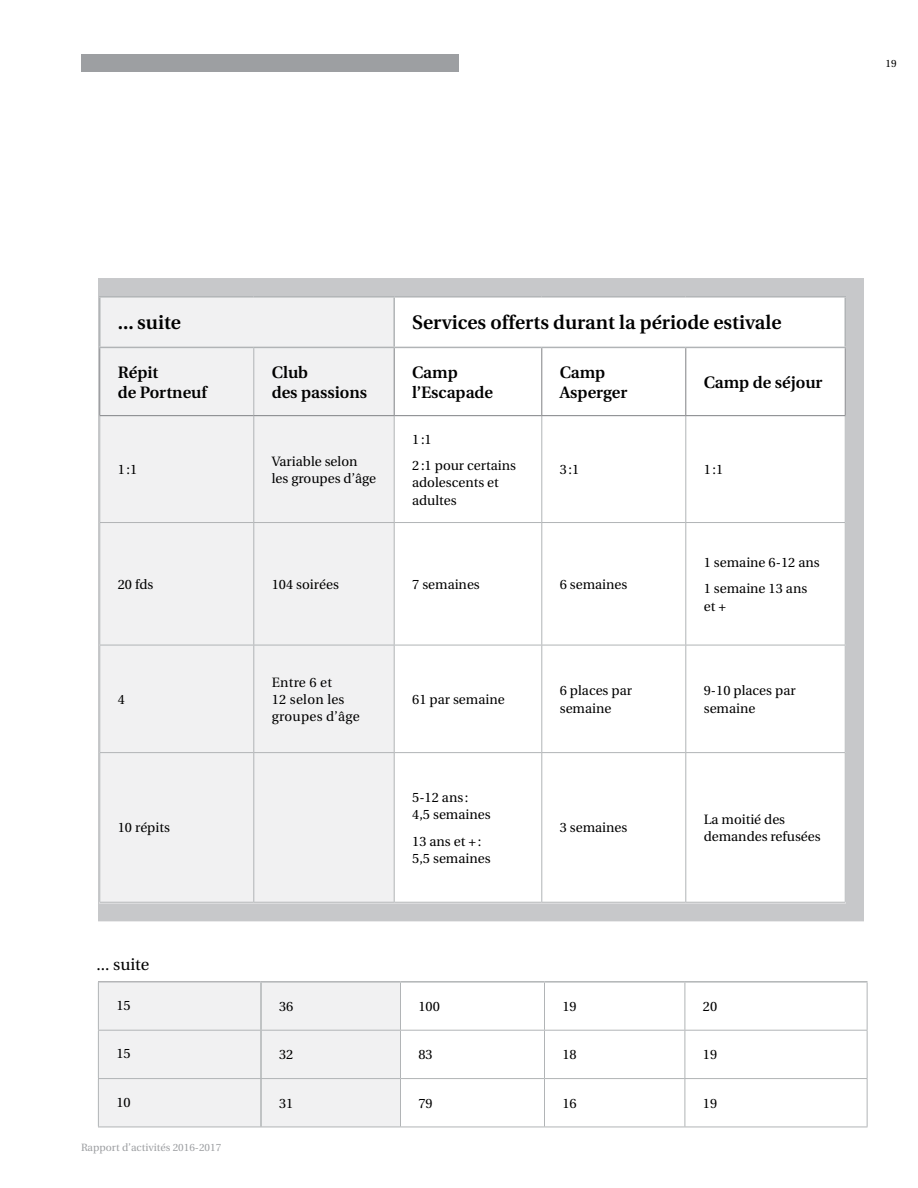
<style>
.page{position:relative;width:918px;height:1188px;background:#fff}
.page>*{position:absolute;margin:0;border:0;box-sizing:border-box;transform-origin:0 0}
.t1{font:600 19.5px "Utopia";color:#000}
.t2{font:600 16.5px/19.5px "Utopia";color:#000}
.t3{font:16.5px "Utopia";color:#000}
.t4{font:13.5px/17.2px "Utopia";color:#000}
.t5{font:13.5px/17.2px "Utopia";letter-spacing:.02em;color:#000}
.t6{font:10.5px "Utopia";color:#9d9fa2}
.t7{font:10.5px "Utopia";color:#000}
</style>
<div class="page">
<div style="left:81px;top:54px;width:378px;height:18px;background:#9d9fa2"></div>
<svg style="left:98px;top:278px;width:766px;height:644px"></svg>
<div style="left:99px;top:982px;width:301px;height:145px;background:#f1f1f2"></div>
<hr style="left:98px;top:981px;width:162px;height:1px;background:#939598">
<hr style="left:98px;top:982px;width:1px;height:48px;background:#b1b4b6">
<hr style="left:400px;top:983px;width:1px;height:47px;background:#b1b4b6">
<hr style="left:544px;top:983px;width:1px;height:47px;background:#b1b4b6">
<hr style="left:685px;top:983px;width:1px;height:47px;background:#b1b4b6">
<hr style="left:867px;top:983px;width:1px;height:47px;background:#b1b4b6">
<hr style="left:98px;top:1030px;width:163px;height:1px;background:#b1b4b6">
<hr style="left:98px;top:1031px;width:1px;height:47px;background:#b1b4b6">
<hr style="left:261px;top:1030px;width:139px;height:1px;background:#b1b4b6">
<hr style="left:400px;top:1030px;width:144px;height:1px;background:#b1b4b6">
<hr style="left:400px;top:1031px;width:1px;height:47px;background:#b1b4b6">
<hr style="left:544px;top:1030px;width:141px;height:1px;background:#b1b4b6">
<hr style="left:544px;top:1031px;width:1px;height:47px;background:#b1b4b6">
<hr style="left:685px;top:1030px;width:183px;height:1px;background:#b1b4b6">
<hr style="left:685px;top:1031px;width:1px;height:47px;background:#b1b4b6">
<hr style="left:867px;top:1031px;width:1px;height:47px;background:#b1b4b6">
<hr style="left:98px;top:1078px;width:163px;height:1px;background:#b1b4b6">
<hr style="left:98px;top:1079px;width:1px;height:48px;background:#b1b4b6">
<hr style="left:261px;top:1078px;width:139px;height:1px;background:#b1b4b6">
<hr style="left:400px;top:1078px;width:144px;height:1px;background:#b1b4b6">
<hr style="left:400px;top:1079px;width:1px;height:48px;background:#b1b4b6">
<hr style="left:544px;top:1078px;width:141px;height:1px;background:#b1b4b6">
<hr style="left:544px;top:1079px;width:1px;height:48px;background:#b1b4b6">
<hr style="left:685px;top:1078px;width:183px;height:1px;background:#b1b4b6">
<hr style="left:685px;top:1079px;width:1px;height:48px;background:#b1b4b6">
<hr style="left:867px;top:1079px;width:1px;height:48px;background:#b1b4b6">
<hr style="left:98px;top:1127px;width:163px;height:1px;background:#b1b4b6">
<hr style="left:261px;top:1127px;width:139px;height:1px;background:#b1b4b6">
<hr style="left:400px;top:1127px;width:144px;height:1px;background:#b1b4b6">
<hr style="left:544px;top:1127px;width:141px;height:1px;background:#b1b4b6">
<hr style="left:685px;top:1127px;width:183px;height:1px;background:#b1b4b6">
<hr style="left:260px;top:983px;width:2px;height:47px;background:#b1b4b6">
<hr style="left:260px;top:1031px;width:2px;height:47px;background:#b1b4b6">
<hr style="left:260px;top:1079px;width:2px;height:48px;background:#b1b4b6">
<hr style="left:260px;top:981px;width:140px;height:2px;background:#b1b4b6">
<hr style="left:400px;top:981px;width:144px;height:2px;background:#b1b4b6">
<hr style="left:544px;top:981px;width:141px;height:2px;background:#b1b4b6">
<hr style="left:685px;top:981px;width:183px;height:2px;background:#b1b4b6">
<p class="t7" style="left:885px;top:58px;width:13px">19</p>
<h1 class="t1" style="left:118px;top:312px;width:65px">... suite</h1>
<h1 class="t1" style="left:412px;top:312px;width:371px">Services offerts durant la période estivale</h1>
<p class="t2" style="left:118px;top:363px;width:91px">Répit<br>de Portneuf</p>
<p class="t2" style="left:272px;top:363px;width:97px">Club<br>des passions</p>
<p class="t2" style="left:412px;top:363px;width:82px">Camp l’Escapade</p>
<p class="t2" style="left:560px;top:363px;width:69px">Camp<br>Asperger</p>
<p class="t2" style="left:704px;top:373px;width:120px">Camp de séjour</p>
<p class="t4" style="left:118px;top:461px;width:21px">1 :1</p>
<p class="t4" style="left:272px;top:453px;width:106px">Variable selon les groupes d’âge</p>
<p class="t4" style="left:412px;top:426px;width:105px;line-height:26.2px">1 :1<br>2 :1 pour certains</p>
<p class="t4" style="left:412px;top:474px;width:88px">adolescents et adultes</p>
<p class="t4" style="left:560px;top:461px;width:21px">3 :1</p>
<p class="t4" style="left:704px;top:461px;width:21px">1 :1</p>
<p class="t4" style="left:118px;top:576px;width:37px">20 fds</p>
<p class="t4" style="left:272px;top:576px;width:69px">104 soirées</p>
<p class="t4" style="left:412px;top:576px;width:69px">7 semaines</p>
<p class="t4" style="left:560px;top:576px;width:69px">6 semaines</p>
<p class="t4" style="left:704px;top:550px;width:117px;line-height:26.2px">1 semaine 6-12 ans<br>1 semaine 13 ans</p>
<p class="t4" style="left:704px;top:598px;width:24px">et +</p>
<p class="t4" style="left:118px;top:691px;width:9px">4</p>
<p class="t4" style="left:118px;top:820px;width:54px">10 répits</p>
<p class="t3" style="left:96px;top:955px;width:54px">... suite</p>
<p class="t5" style="left:272px;top:674px;width:89px">Entre 6 et<br>12 selon les groupes d’âge</p>
<p class="t4" style="left:412px;top:691px;width:94px">61 par semaine</p>
<p class="t4" style="left:560px;top:682px;width:74px">6 places par semaine</p>
<p class="t4" style="left:704px;top:682px;width:93px">9-10 places par semaine</p>
<p class="t4" style="left:412px;top:789px;width:80px">5-12 ans :<br>4,5 semaines</p>
<p class="t4" style="left:412px;top:833px;width:80px">13 ans et + :<br>5,5 semaines</p>
<p class="t4" style="left:560px;top:820px;width:69px">3 semaines</p>
<p class="t4" style="left:704px;top:811px;width:118px">La moitié des demandes refusées</p>
<p class="t4" style="left:116px;top:997px;width:16px">15</p>
<p class="t4" style="left:279px;top:998px;width:16px">36</p>
<p class="t4" style="left:418px;top:998px;width:23px">100</p>
<p class="t4" style="left:563px;top:998px;width:16px">19</p>
<p class="t4" style="left:703px;top:998px;width:16px">20</p>
<p class="t4" style="left:116px;top:1045px;width:16px">15</p>
<p class="t4" style="left:279px;top:1046px;width:16px">32</p>
<p class="t4" style="left:418px;top:1046px;width:16px">83</p>
<p class="t4" style="left:563px;top:1046px;width:16px">18</p>
<p class="t4" style="left:703px;top:1046px;width:16px">19</p>
<p class="t4" style="left:116px;top:1094px;width:16px">10</p>
<p class="t4" style="left:279px;top:1095px;width:16px">31</p>
<p class="t4" style="left:418px;top:1095px;width:16px">79</p>
<p class="t4" style="left:563px;top:1095px;width:16px">16</p>
<p class="t4" style="left:703px;top:1095px;width:16px">19</p>
<p class="t6" style="left:81px;top:1142px;width:142px">Rapport d’activités 2016-2017</p>
</div>
